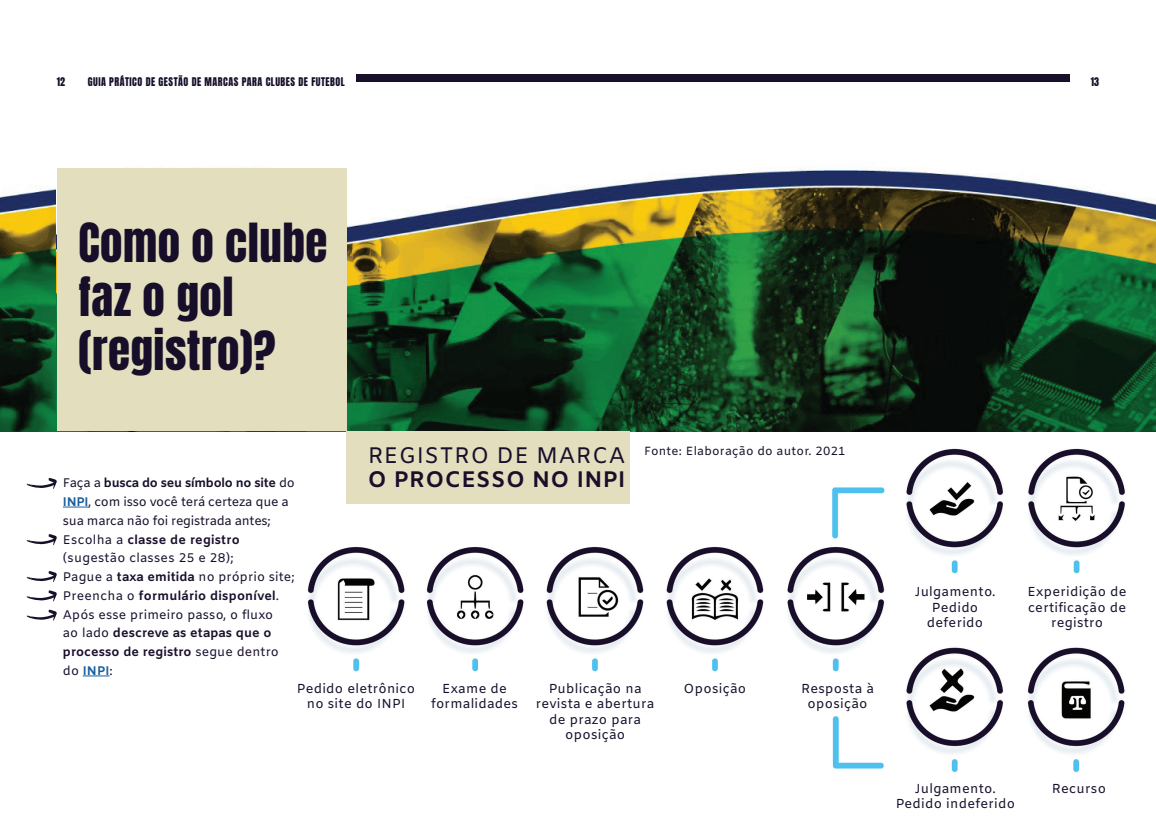
<style>
.page{position:relative;width:1156px;height:837px;background:#fff}
.page>*{position:absolute;margin:0;border:0;box-sizing:border-box;transform-origin:0 0}
.t1{font:45px/53.8px "Anton";letter-spacing:.01em;color:#170e29}
.t2{font:22.5px "Amiko";letter-spacing:.02em;color:#190f2b}
.t3{font:700 22.5px "Amiko";letter-spacing:.02em;color:#190f2b}
.t4{font:13px/15.4px "Amiko";letter-spacing:.02em;color:#190f2b;text-align:center}
.t5{font:12.5px/18.8px "Amiko";color:#190f2b}
.t6{font:11.88px "Amiko";letter-spacing:.02em;color:#190f2b}
.t7{font:10px "Anton";letter-spacing:.05em;color:#170e29}
.s1{font-weight:700}
.s2{font-weight:700;color:#175d9e}
</style>
<div class="page">
<div style="left:356px;top:74px;width:222px;height:8px;background:#190f2b"></div>
<div style="left:578px;top:74px;width:491px;height:8px;background:#190f2b"></div>
<img style="left:0;top:186px;width:57px;height:245px">
<svg style="left:63px;top:506px;width:25px;height:1px"></svg>
<svg style="left:83px;top:675px;width:27px;height:1px"></svg>
<img style="left:301px;top:431px;width:843px;height:341px">
<img style="left:127px;top:167px;width:1028px;height:264px">
<div style="left:57px;top:168px;width:289px;height:263px;background:#e3debe"></div>
<div style="left:346px;top:431px;width:284px;height:72px;background:#e3debe"></div>
<svg style="left:27px;top:478px;width:30px;height:11px"></svg>
<svg style="left:27px;top:534px;width:30px;height:11px"></svg>
<svg style="left:27px;top:571px;width:30px;height:11px"></svg>
<svg style="left:27px;top:590px;width:30px;height:11px"></svg>
<svg style="left:27px;top:609px;width:30px;height:11px"></svg>
<p class="t7" style="left:57px;top:77px;width:10px">12</p>
<p class="t7" style="left:88px;top:77px;width:258px">GUIA PRÁTICO DE GESTÃO DE MARCAS PARA CLUBES DE FUTEBOL</p>
<p class="t7" style="left:1090px;top:77px;width:10px">13</p>
<h1 class="t1" style="left:78px;top:219px;width:250px">Como o clube faz o gol (registro)?</h1>
<p class="t5" style="left:63px;top:474px;width:233px">Faça a <span class="s1">busca do seu símbolo no site</span> do<br><span class="s2">INPI</span>, com isso você terá certeza que a sua marca não foi registrada antes;<br>Escolha a <span class="s1">classe de registro </span>(sugestão classes 25 e 28);<br>Pague a <span class="s1">taxa emitida</span> no próprio site;<br>Preencha o <span class="s1">formulário disponível</span>.<br>Após esse primeiro passo, o fluxo<br>ao lado <span class="s1">descreve as etapas que o processo de registro</span> segue dentro do <span class="s2">INPI</span>:</p>
<h2 class="t2" style="left:367px;top:442px;width:259px">REGISTRO DE MARCA</h2>
<h2 class="t3" style="left:367px;top:465px;width:259px">O PROCESSO NO INPI</h2>
<p class="t6" style="left:644px;top:444px;width:203px">Fonte: Elaboração do autor. 2021</p>
<p class="t4" style="left:297px;top:681px;width:120px">Pedido eletrônico no site do INPI</p>
<p class="t4" style="left:431px;top:681px;width:89px">Exame de formalidades</p>
<p class="t4" style="left:535px;top:681px;width:120px">Publicação na revista e abertura de prazo para oposição</p>
<p class="t4" style="left:683px;top:681px;width:64px">Oposição</p>
<p class="t4" style="left:800px;top:681px;width:74px">Resposta à oposição</p>
<p class="t4" style="left:914px;top:585px;width:82px">Julgamento.<br>Pedido deferido</p>
<p class="t4" style="left:1027px;top:585px;width:101px">Experidição de certificação de registro</p>
<p class="t4" style="left:895px;top:781px;width:121px">Julgamento.<br>Pedido indeferido</p>
<p class="t4" style="left:1051px;top:781px;width:56px">Recurso</p>
</div>
